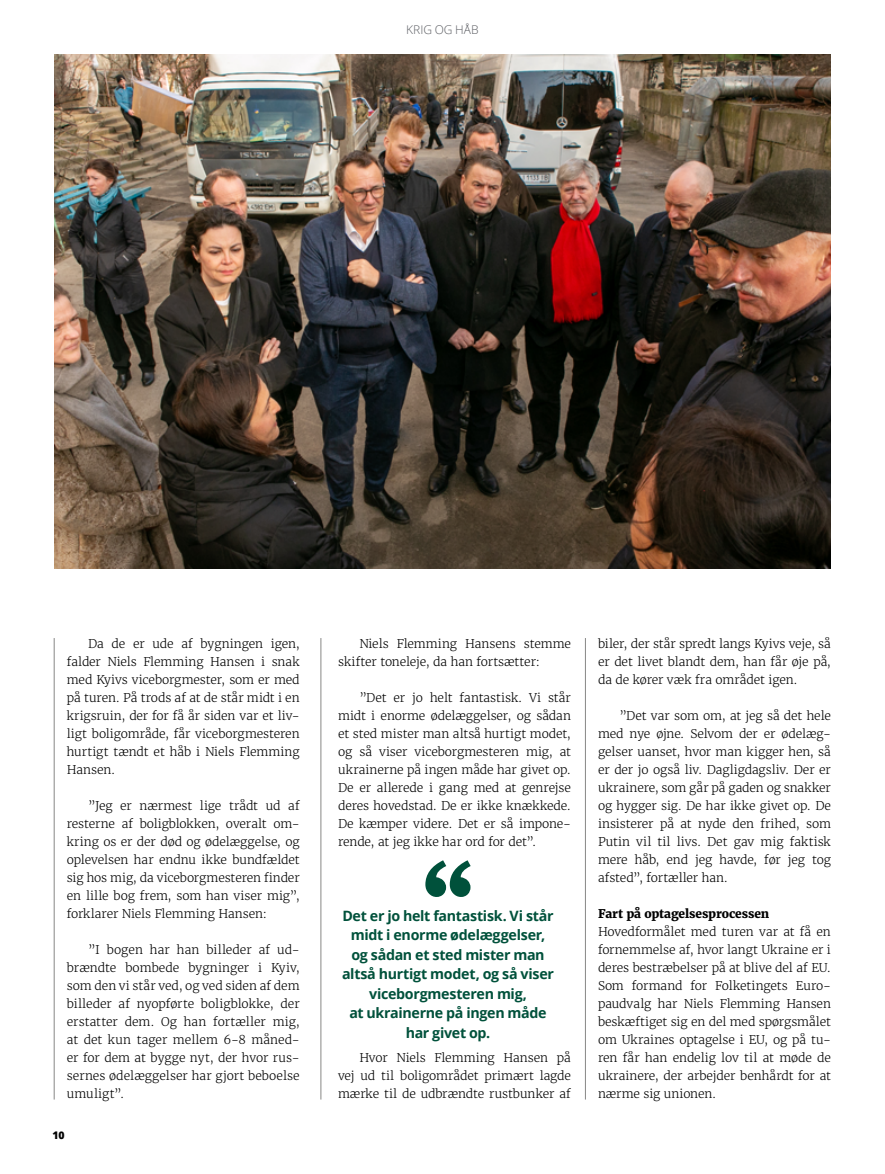
<style>
.page{position:relative;width:885px;height:1174px;background:#fff}
.page>*{position:absolute;margin:0;border:0;box-sizing:border-box;transform-origin:0 0}
.t1{font:700 14.25px/19.5px "Open Sans";letter-spacing:-.02em;color:#00513b;text-align:center}
.t2{font:300 12px/18px "Merriweather";letter-spacing:-.01em;color:#000;text-align:justify}
.t3{font:800 12px "Merriweather";letter-spacing:-.01em;color:#000}
.t4{font:300 12px "Open Sans";letter-spacing:.005em;color:#5b5d62}
.t5{font:800 10.5px "Open Sans";color:#000}
</style>
<div class="page">
<hr style="left:884px;top:0;width:1px;height:1174px;background:#eee3d7">
<hr style="left:54px;top:638px;width:1px;height:461px;background:#878786">
<hr style="left:585px;top:638px;width:1px;height:461px;background:#878786">
<hr style="left:320px;top:638px;width:1px;height:461px;background:#878786">
<img style="left:54px;top:54px;width:776px;height:514px">
<svg style="left:425px;top:860px;width:45px;height:37px"></svg>
<p class="t4" style="left:406px;top:21px;width:74px">KRIG OG HÅB</p>
<p class="t2" style="left:67px;top:635px;width:234px;text-indent:21px">Da de er ude af bygningen igen, falder Niels Flemming Hansen i snak med Kyivs viceborgmester, som er med på turen. På trods af at de står midt i en krigsruin, der for få år siden var et liv&shy;ligt boligområde, får viceborgmesteren hurtigt tændt et håb i Niels Flemming Hansen.</p>
<p class="t2" style="left:67px;top:797px;width:234px;text-indent:21px">”Jeg er nærmest lige trådt ud af resterne af boligblokken, overalt om&shy;kring os er der død og ødelæggelse, og oplevelsen har endnu ikke bundfældet sig hos mig, da viceborgmesteren finder en lille bog frem, som han viser mig”, forklarer Niels Flemming Hansen:</p>
<p class="t2" style="left:67px;top:941px;width:234px;text-indent:21px">”I bogen har han billeder af ud&shy;brændte bombede bygninger i Kyiv, som den vi står ved, og ved siden af dem billeder af nyopførte boligblokke, der erstatter dem. Og han fortæller mig, at det kun tager mellem 6-8 måned&shy;er for dem at bygge nyt, der hvor rus&shy;sernes ødelæggelser har gjort beboelse umuligt”.</p>
<p class="t5" style="left:52px;top:1127px;width:14px">10</p>
<p class="t2" style="left:338px;top:635px;width:234px;text-indent:21px">Niels Flemming Hansens stemme skifter toneleje, da han fortsætter:</p>
<p class="t2" style="left:338px;top:689px;width:234px;text-indent:21px">”Det er jo helt fantastisk. Vi står midt i enorme ødelæggelser, og sådan et sted mister man altså hurtigt modet, og så viser viceborgmesteren mig, at ukrainerne på ingen måde har givet op.<br>De er allerede i gang med at genrejse deres hovedstad. De er ikke knækkede.<br>De kæmper videre. Det er så impone&shy;rende, at jeg ikke har ord for det”.</p>
<p class="t1" style="left:342px;top:905px;width:213px">Det er jo helt fantastisk. Vi står midt i enorme ødelæggelser, og sådan et sted mister man altså hurtigt modet, og så viser viceborgmesteren mig,<br>at ukrainerne på ingen måde har givet op.</p>
<p class="t2" style="left:338px;top:1049px;width:234px;text-indent:21px">Hvor Niels Flemming Hansen på vej ud til boligområdet primært lagde mærke til de udbrændte rustbunker af</p>
<p class="t2" style="left:598px;top:635px;width:234px">biler, der står spredt langs Kyivs veje, så er det livet blandt dem, han får øje på, da de kører væk fra området igen.</p>
<p class="t2" style="left:598px;top:707px;width:234px;text-indent:21px">”Det var som om, at jeg så det hele med nye øjne. Selvom der er ødelæg&shy;gelser uanset, hvor man kigger hen, så er der jo også liv. Dagligdagsliv. Der er ukrainere, som går på gaden og snakker og hygger sig. De har ikke givet op. De insisterer på at nyde den frihed, som Putin vil til livs. Det gav mig faktisk mere håb, end jeg havde, før jeg tog afsted”, fortæller han.</p>
<p class="t3" style="left:598px;top:906px;width:173px">Fart på optagelsesprocessen</p>
<p class="t2" style="left:598px;top:923px;width:234px">Hovedformålet med turen var at få en fornemmelse af, hvor langt Ukraine er i deres bestræbelser på at blive del af EU.<br>Som formand for Folketingets Euro&shy;paudvalg har Niels Flemming Hansen beskæftiget sig en del med spørgsmålet om Ukraines optagelse i EU, og på tu&shy;ren får han endelig lov til at møde de ukrainere, der arbejder benhårdt for at nærme sig unionen.</p>
</div>
